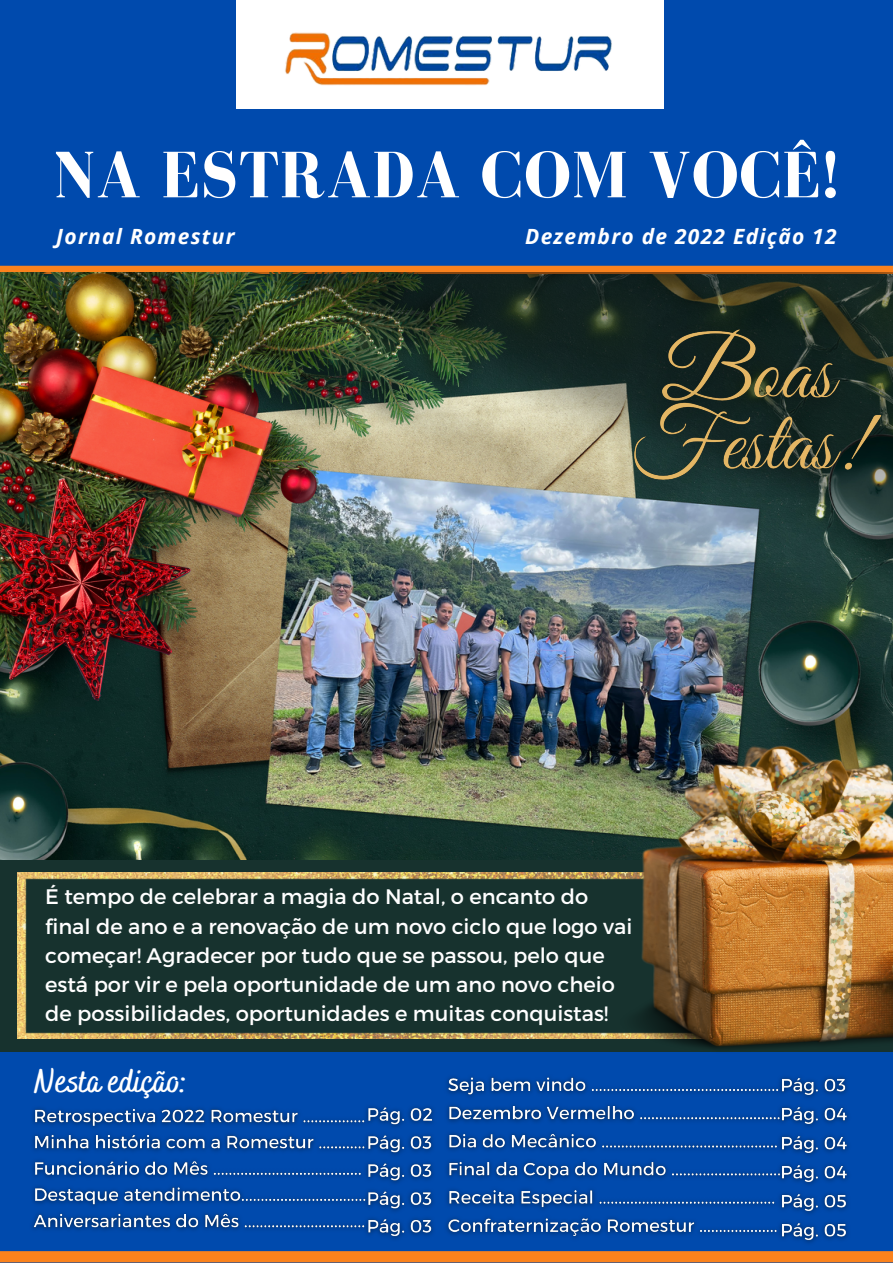
<style>
.page{position:relative;width:893px;height:1264px;background:#fff}
.page>*{position:absolute;margin:0;border:0;box-sizing:border-box;transform-origin:0 0}
.t1{font:700 67.35px "Bodoni FLF";letter-spacing:.01em;color:#fff}
.t2{font:700 34.5px "Bakerie Smooth";color:#fff}
.t3{font:21px/29.2px "Montserrat";color:#fff}
.t4{font:italic 700 21px "Open Sans";letter-spacing:.06em;color:#fff}
</style>
<div class="page">
<div style="left:0;top:0;width:892px;height:1262px;background:#004aad"></div>
<div style="left:236px;top:0;width:427px;height:109px;background:#fff"></div>
<img style="left:285px;top:32px;width:327px;height:54px">
<svg style="left:0;top:266px;width:892px;height:7px;background:#e5791b"></svg>
<div style="left:0;top:1251px;width:892px;height:11px;background:#fa821d"></div>
<img style="left:0;top:686px;width:892px;height:174px">
<div style="left:0;top:860px;width:892px;height:191px;background:#17322e"></div>
<img style="left:0;top:273px;width:509px;height:427px">
<img style="left:90px;top:273px;width:802px;height:413px">
<img style="left:17px;top:872px;width:601px;height:166px">
<img style="left:618px;top:744px;width:274px;height:308px">
<img style="left:32px;top:1108px;width:327px;height:123px">
<img style="left:359px;top:1106px;width:75px;height:133px">
<img style="left:446px;top:1076px;width:326px;height:162px">
<img style="left:772px;top:1077px;width:77px;height:166px">
<img style="left:593px;top:289px;width:299px;height:255px">
<h1 class="t1" style="left:54px;top:138px;width:786px">NA ESTRADA COM VOCÊ!</h1>
<p class="t4" style="left:56px;top:221px;width:180px">Jornal Romestur</p>
<p class="t4" style="left:525px;top:221px;width:313px">Dezembro de 2022 Edição 12</p>
<p class="t3" style="left:45px;top:881px;width:588px">É tempo de celebrar a magia do Natal, o encanto do final de ano e a renovação de um novo ciclo que logo vai começar! Agradecer por tudo que se passou, pelo que está por vir e pela oportunidade de um ano novo cheio de possibilidades, oportunidades e muitas conquistas!</p>
<h2 class="t2" style="left:34px;top:1061px;width:155px">Nesta edição:</h2>
</div>
